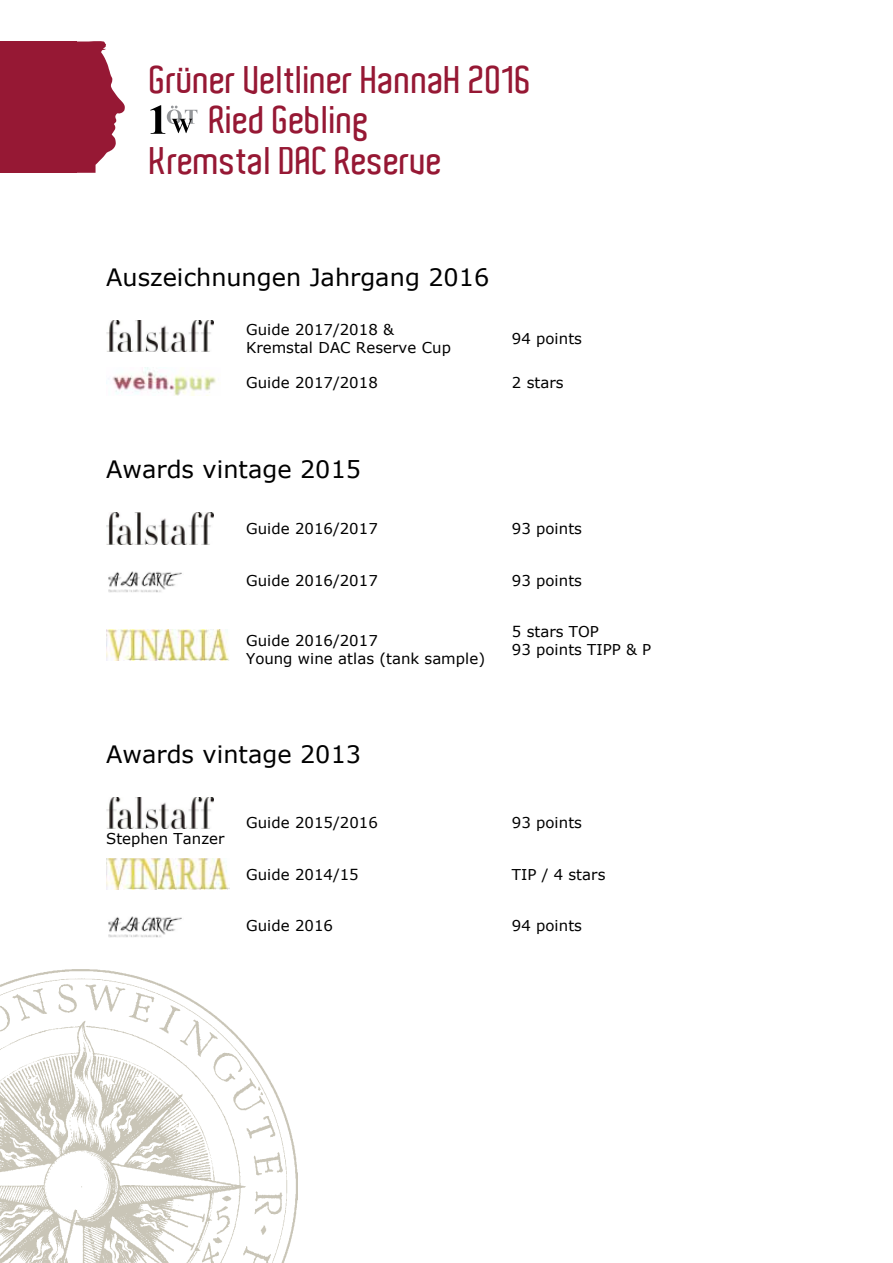
<style>
.page{position:relative;width:893px;height:1263px;background:#fff}
.page>*{position:absolute;margin:0;border:0;box-sizing:border-box;transform-origin:0 0}
.t1{font:600 37.5px "Aldo";color:#961834}
.t2{font:24px "Verdana";color:#000}
.t3{font:15px/18.1px "Verdana";color:#000}
</style>
<div class="page">
<img style="left:0;top:969px;width:298px;height:294px">
<img style="left:106px;top:320px;width:108px;height:31px">
<img style="left:106px;top:367px;width:110px;height:29px">
<img style="left:106px;top:512px;width:108px;height:32px">
<img style="left:108px;top:571px;width:74px;height:22px">
<img style="left:106px;top:797px;width:108px;height:32px">
<img style="left:106px;top:858px;width:124px;height:31px">
<img style="left:108px;top:916px;width:74px;height:22px">
<img style="left:106px;top:629px;width:123px;height:32px">
<svg style="left:150px;top:105px;width:47px;height:29px"></svg>
<svg style="left:67px;top:41px;width:58px;height:132px"></svg>
<div style="left:0;top:42px;width:77px;height:131px;background:#961834"></div>
<p class="t1" style="left:150px;top:58px;width:383px">Grüner Veltliner HannaH 2016</p>
<p class="t1" style="left:210px;top:99px;width:162px">Ried Gebling</p>
<p class="t1" style="left:150px;top:139px;width:294px">Kremstal DAC Reserve</p>
<p class="t2" style="left:106px;top:261px;width:385px">Auszeichnungen Jahrgang 2016</p>
<p class="t3" style="left:246px;top:321px;width:206px">Guide 2017/2018 &amp;<br>Kremstal DAC Reserve Cup</p>
<p class="t3" style="left:512px;top:330px;width:72px">94 points</p>
<p class="t3" style="left:246px;top:373px;width:133px">Guide 2017/2018</p>
<p class="t3" style="left:512px;top:373px;width:53px">2 stars</p>
<p class="t2" style="left:106px;top:453px;width:256px">Awards vintage 2015</p>
<p class="t3" style="left:246px;top:520px;width:133px">Guide 2016/2017</p>
<p class="t3" style="left:512px;top:520px;width:72px">93 points</p>
<p class="t3" style="left:246px;top:572px;width:133px">Guide 2016/2017</p>
<p class="t3" style="left:512px;top:572px;width:72px">93 points</p>
<p class="t3" style="left:246px;top:631px;width:241px">Guide 2016/2017<br>Young wine atlas (tank sample)</p>
<p class="t3" style="left:512px;top:622px;width:141px">5 stars TOP<br>93 points TIPP &amp; P</p>
<p class="t2" style="left:106px;top:738px;width:256px">Awards vintage 2013</p>
<p class="t3" style="left:106px;top:829px;width:120px">Stephen Tanzer</p>
<p class="t3" style="left:246px;top:814px;width:133px">Guide 2015/2016</p>
<p class="t3" style="left:512px;top:814px;width:72px">93 points</p>
<p class="t3" style="left:246px;top:865px;width:114px">Guide 2014/15</p>
<p class="t3" style="left:512px;top:865px;width:95px">TIP / 4 stars</p>
<p class="t3" style="left:246px;top:917px;width:88px">Guide 2016</p>
<p class="t3" style="left:512px;top:917px;width:72px">94 points</p>
</div>
